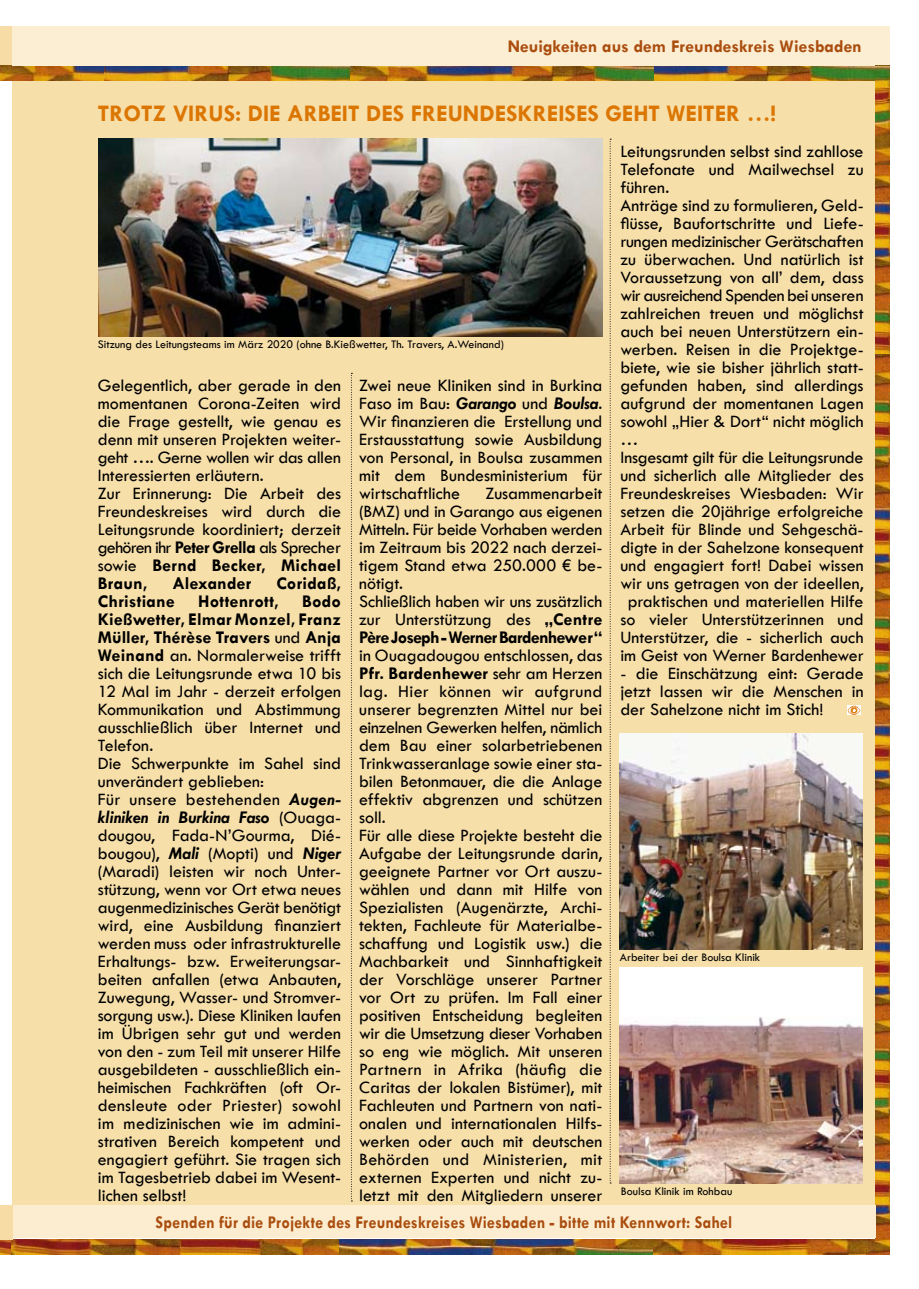
<style>
.page{position:relative;width:919px;height:1289px;background:#fff}
.page>*{position:absolute;margin:0;border:0;box-sizing:border-box;transform-origin:0 0}
.t1{font:700 24px "Tw Cen";color:#dc7602}
.t2{font:18px/18px "Tw Cen";letter-spacing:-.005em;color:#000}
.t3{font:700 18px "Tw Cen";letter-spacing:.005em;color:#aa4e0f;scale:.9 1}
.t4{font:700 18px "Tw Cen";letter-spacing:.005em;color:#aa4e0f}
.t5{font:700 18px "Tw Cen";letter-spacing:.01em;color:#000}
.t6{font:18px "Tw Cen";letter-spacing:-.03em;color:#000}
.t7{font:12px "Tw Cen";color:#000}
.s1{font-weight:700}
.s2{font-weight:700;font-style:italic}
</style>
<div class="page">
<div style="left:0;top:26px;width:13px;height:50px;background:#f7dda5"></div>
<img style="left:0;top:1239px;width:11px;height:14px">
<img style="left:0;top:65px;width:13px;height:15px">
<svg style="left:11px;top:1239px;width:2px;height:14px"></svg>
<div style="left:13px;top:64px;width:876px;height:1173px;background:#f7dfaa"></div>
<img style="left:26px;top:65px;width:628px;height:15px">
<img style="left:13px;top:1239px;width:862px;height:14px">
<img style="left:875px;top:1091px;width:14px;height:162px">
<img style="left:875px;top:875px;width:14px;height:216px">
<img style="left:875px;top:659px;width:14px;height:216px">
<img style="left:875px;top:443px;width:14px;height:216px">
<img style="left:875px;top:353px;width:14px;height:90px">
<img style="left:654px;top:65px;width:221px;height:15px">
<div style="left:13px;top:26px;width:876px;height:39px;background:#fceed3"></div>
<div style="left:13px;top:1205px;width:862px;height:32px;background:#fcedd1"></div>
<img style="left:875px;top:164px;width:14px;height:189px">
<img style="left:875px;top:65px;width:14px;height:99px">
<div style="left:0;top:1205px;width:13px;height:34px;background:#f7dda5"></div>
<img style="left:98px;top:139px;width:504px;height:198px">
<svg style="left:351px;top:373px;width:1px;height:828px"></svg>
<svg style="left:609px;top:139px;width:2px;height:1044px"></svg>
<svg style="left:847px;top:705px;width:13px;height:9px"></svg>
<img style="left:619px;top:733px;width:243px;height:216px">
<img style="left:619px;top:967px;width:243px;height:216px">
<p class="t4" style="left:507px;top:36px;width:355px">Neuigkeiten aus dem Freundeskreis Wiesbaden</p>
<h1 class="t1" style="left:98px;top:99px;width:89px">TrotzVirus</h1>
<h1 class="t1" style="left:235px;top:99px;width:80px">: die Arbei</h1>
<h1 class="t1" style="left:348px;top:99px;width:31px">t des</h1>
<h1 class="t1" style="left:410px;top:99px;width:25px">Freundeskreises</h1>
<h1 class="t1" style="left:605px;top:99px;width:172px">geht weiter …!</h1>
<p class="t7" style="left:98px;top:337px;width:407px">Sitzung des Leitungsteams im März 2020 (ohne B.Kießwetter, Th. Travers, A.Weinand)</p>
<p class="t2" style="left:98px;top:376px;width:245px">Gelegentlich, aber gerade in den momentanen Corona-Zeiten wird die Frage gestellt, wie genau es denn mit unseren Projekten weiter&shy;geht …. Gerne wollen wir das allen<br>Interessierten erläutern.<br>Zur Erinnerung: Die Arbeit des<br>Freundeskreises wird durch die<br>Leitungsrunde koordiniert; derzeit gehören ihr <span class="s1">Peter Grella</span> als Sprecher sowie <span class="s1">Bernd Becker, Michael<br>Braun,</span></p>
<p class="t5" style="left:172px;top:572px;width:81px">Alexander</p>
<p class="t5" style="left:276px;top:572px;width:66px">Coridaß,</p>
<p class="t5" style="left:98px;top:590px;width:78px">Christiane</p>
<p class="t5" style="left:198px;top:590px;width:82px">Hottenrott,</p>
<p class="t2" style="left:98px;top:592px;width:245px;text-indent:204px"><span class="s1">Bodo<br>Kießwetter, Elmar Monzel, Franz<br>Müller, Thérèse Travers</span> und <span class="s1">Anja<br>Weinand</span> an. Normalerweise trifft sich die Leitungsrunde etwa 10 bis<br>12 Mal im Jahr - derzeit erfolgen<br>Kommunikation und Abstimmung ausschließlich über Internet und<br>Telefon.<br>Die Schwerpunkte im Sahel sind unverändert geblieben:<br>Für unsere bestehenden <span class="s2">Augen&shy;kliniken in Burkina Faso</span> (Ouaga&shy;dougou, Fada-N’Gourma, Dié&shy;bougou), <span class="s2">Mali</span> (Mopti) und <span class="s2">Niger </span>(Maradi) leisten wir noch Unter&shy;stützung, wenn vor Ort etwa neues augenmedizinisches Gerät benötigt wird, eine Ausbildung finanziert werden muss oder infrastrukturelle<br>Erhaltungs- bzw. Erweiterungsar&shy;beiten anfallen (etwa Anbauten,<br>Zuwegung, Wasser- und Stromver&shy;sorgung usw.). Diese Kliniken laufen im Übrigen sehr gut und werden von den - zum Teil mit unserer Hilfe ausgebildeten - ausschließlich ein&shy;heimischen Fachkräften (oft Or&shy;densleute oder Priester) sowohl im medizinischen wie im admini&shy;strativen Bereich kompetent und engagiert geführt. Sie tragen sich im Tagesbetrieb dabei im Wesent&shy;lichen selbst!</p>
<p class="t2" style="left:359px;top:376px;width:245px;text-align:justify">Zwei neue Kliniken sind in Burkina Faso im Bau: <span class="s2">Garango</span> und <span class="s2">Boulsa</span>.<br>Wir finanzieren die Erstellung und Erstausstattung sowie Ausbildung von Personal, in Boulsa zusammen mit dem Bundesministerium für wirtschaftliche</p>
<p class="t2" style="left:359px;top:484px;width:245px;text-indent:126px">Zusammenarbeit (BMZ) und in Garango aus eigenen<br>Mitteln. Für beide Vorhaben werden im Zeitraum bis 2022 nach derzei&shy;tigem Stand etwa 250.000 € be&shy;nötigt.<br>Schließlich haben wir uns zusätzlich zur Unterstützung des <span class="s1">„Centre<br>Père Joseph - Werner Bardenhewer“</span></p>
<p class="t2" style="left:359px;top:646px;width:245px">in Ouagadougou entschlossen, das<br><span class="s1">Pfr. Bardenhewer</span> sehr am Herzen lag. Hier können wir aufgrund unserer begrenzten Mittel nur bei einzelnen Gewerken helfen, nämlich dem Bau einer solarbetriebenen<br>Trinkwasseranlage sowie einer sta&shy;bilen Betonmauer, die die Anlage effektiv abgrenzen und schützen soll.<br>Für alle diese Projekte besteht die<br>Aufgabe der Leitungsrunde darin, geeignete Partner vor Ort auszu&shy;wählen und dann mit Hilfe von<br>Spezialisten (Augenärzte, Archi&shy;tekten, Fachleute für Materialbe&shy;schaffung und Logistik usw.) die<br>Machbarkeit und Sinnhaftigkeit der Vorschläge unserer Partner vor Ort zu prüfen. Im Fall einer positiven Entscheidung begleiten wir die Umsetzung dieser Vorhaben so eng wie möglich. Mit unseren<br>Partnern in Afrika (häufig die<br>Caritas der lokalen Bistümer), mit<br>Fachleuten und Partnern von nati&shy;onalen und internationalen Hilfs&shy;werken oder auch mit deutschen<br>Behörden und Ministerien, mit externen Experten und nicht zu&shy;letzt mit den Mitgliedern unserer</p>
<p class="t2" style="left:620px;top:142px;width:245px">Leitungsrunden selbst sind zahllose</p>
<p class="t2" style="left:620px;top:160px;width:245px">Telefonate und Mailwechsel zu</p>
<p class="t2" style="left:620px;top:178px;width:50px">führen.</p>
<p class="t2" style="left:620px;top:196px;width:245px">Anträge sind zu formulieren, Geld-</p>
<p class="t2" style="left:620px;top:214px;width:245px">flüsse, Baufortschritte und Liefe-</p>
<p class="t2" style="left:620px;top:232px;width:245px">rungen medizinischer Gerätschaften</p>
<p class="t2" style="left:620px;top:250px;width:245px">zu überwachen. Und natürlich ist</p>
<p class="t2" style="left:620px;top:268px;width:245px">Voraussetzung von all’ dem, dass</p>
<p class="t6" style="left:620px;top:284px;width:245px">wir ausreichend Spenden bei unseren</p>
<p class="t2" style="left:620px;top:304px;width:245px">zahlreichen treuen und möglichst</p>
<p class="t2" style="left:620px;top:322px;width:245px">auch bei neuen Unterstützern ein-</p>
<p class="t2" style="left:620px;top:340px;width:245px">werben. Reisen in die Projektge-</p>
<p class="t2" style="left:620px;top:358px;width:245px">biete, wie sie bisher jährlich statt-</p>
<p class="t2" style="left:620px;top:376px;width:245px">gefunden haben, sind allerdings</p>
<p class="t2" style="left:620px;top:394px;width:245px">aufgrund der momentanen Lagen</p>
<p class="t2" style="left:620px;top:412px;width:245px">sowohl „Hier &amp; Dort“ nicht möglich</p>
<p class="t2" style="left:620px;top:430px;width:19px">…</p>
<p class="t2" style="left:620px;top:448px;width:245px">Insgesamt gilt für die Leitungsrunde</p>
<p class="t2" style="left:620px;top:466px;width:245px">und sicherlich alle Mitglieder des</p>
<p class="t2" style="left:620px;top:484px;width:245px">Freundeskreises Wiesbaden: Wir</p>
<p class="t2" style="left:620px;top:502px;width:245px">setzen die 20jährige erfolgreiche</p>
<p class="t2" style="left:620px;top:520px;width:245px">Arbeit für Blinde und Sehgeschä-</p>
<p class="t2" style="left:620px;top:538px;width:245px">digte in der Sahelzone konsequent</p>
<p class="t2" style="left:620px;top:556px;width:245px">und engagiert fort! Dabei wissen</p>
<p class="t2" style="left:620px;top:574px;width:245px">wir uns getragen von der ideellen,</p>
<p class="t2" style="left:627px;top:592px;width:237px">praktischen und materiellen Hilfe</p>
<p class="t2" style="left:620px;top:610px;width:245px">so vieler Unterstützerinnen und</p>
<p class="t2" style="left:620px;top:628px;width:245px">Unterstützer, die - sicherlich auch</p>
<p class="t2" style="left:620px;top:646px;width:245px">im Geist von Werner Bardenhewer</p>
<p class="t2" style="left:620px;top:664px;width:245px;text-align:justify">- die Einschätzung eint: Gerade jetzt lassen wir die Menschen in der Sahelzone nicht im Stich!</p>
<p class="t7" style="left:619px;top:949px;width:142px">Arbeiter bei der Boulsa Klinik</p>
<p class="t7" style="left:620px;top:1183px;width:113px">Boulsa Klinik im Rohbau</p>
<p class="t3" style="left:156px;top:1210px;width:642px">Spenden für die Projekte des Freundeskreises Wiesbaden - bitte mit Kennwort: Sahel</p>
</div>
